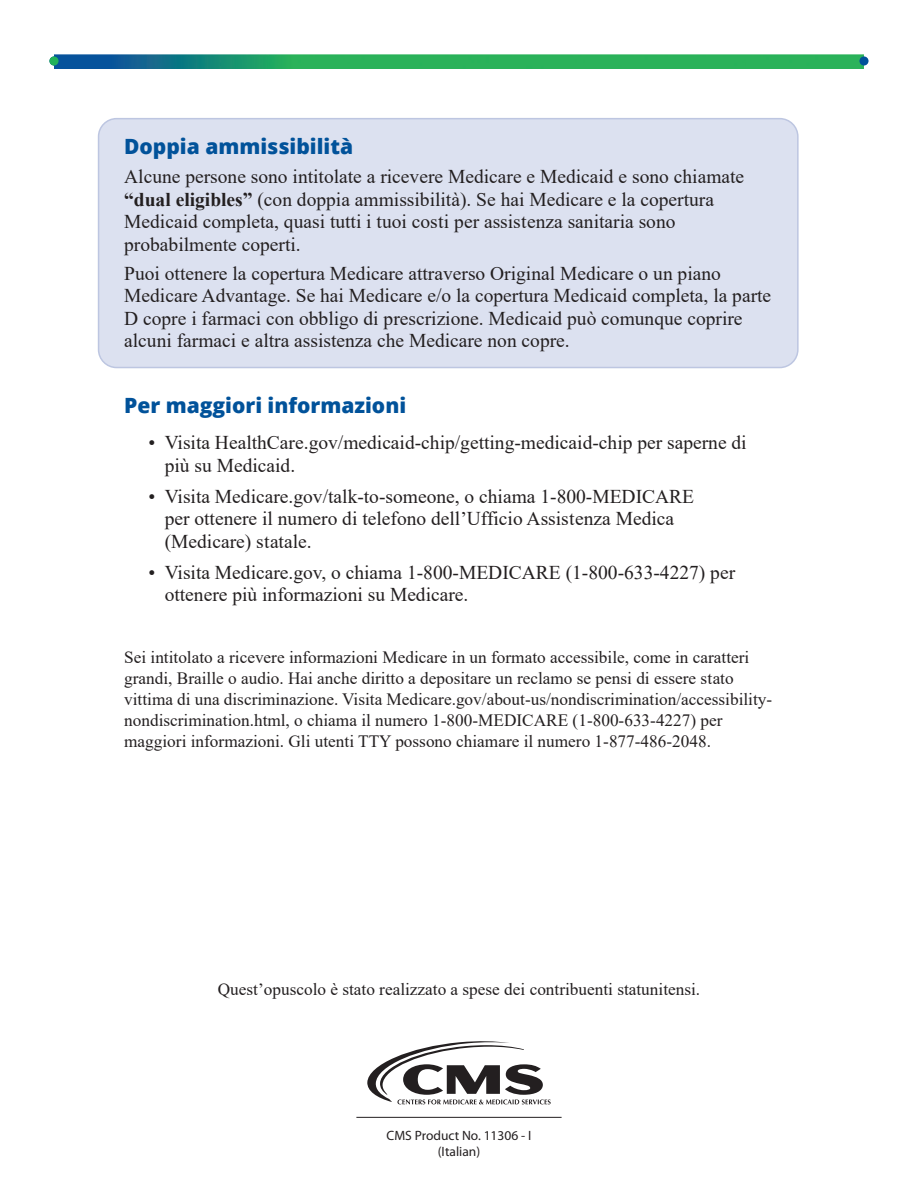
<style>
.page{position:relative;width:918px;height:1188px;background:#fff}
.page>*{position:absolute;margin:0;border:0;box-sizing:border-box;transform-origin:0 0}
.t1{font:800 21px "Open Sans";color:#01529a}
.Text{font:19.5px/22.5px "Times New Roman";color:#231f20}
.Text_-_notes{font:17.25px/21px "Times New Roman";color:#231f20}
.Text-2{font:17.25px "Times New Roman";color:#231f20}
.Fact_Sheet_Product_N{font:13.5px/16.2px "Myriad Pro";color:#231f20;text-align:center}
.s1{font-weight:700}
</style>
<div class="page">
<hr style="left:356px;top:1117px;width:206px;height:1px;background:#231f20">
<svg style="left:367px;top:1041px;width:184px;height:63px"></svg>
<img style="left:54px;top:54px;width:810px;height:14px">
<svg style="left:859px;top:56px;width:10px;height:10px"></svg>
<svg style="left:49px;top:56px;width:10px;height:10px"></svg>
<div style="left:99px;top:119px;width:699px;height:249px;background:#dce1f0;border-radius:18px"></div>
<div style="left:98px;top:118px;width:701px;height:250px;border:2px solid #bdc6e1;border-radius:18px"></div>
<h2 class="t1" style="left:124px;top:130px;width:230px">Doppia ammissibilità</h2>
<p class="Text" style="left:124px;top:165px;width:622px">Alcune persone sono intitolate a ricevere Medicare e Medicaid e sono chiamate <span class="s1">“dual eligibles”</span> (con doppia ammissibilità). Se hai Medicare e la copertura Medicaid completa, quasi tutti i tuoi costi per assistenza sanitaria sono probabilmente coperti.</p>
<p class="Text" style="left:124px;top:262px;width:649px">Puoi ottenere la copertura Medicare attraverso Original Medicare o un piano Medicare Advantage. Se hai Medicare e/o la copertura Medicaid completa, la parte D copre i farmaci con obbligo di prescrizione. Medicaid può comunque coprire alcuni farmaci e altra assistenza che Medicare non copre.</p>
<h2 class="t1" style="left:124px;top:390px;width:284px">Per maggiori informazioni</h2>
<p class="Text" style="left:165px;top:431px;width:583px;text-indent:-16px">• Visita HealthCare.gov/medicaid-chip/getting-medicaid-chip per saperne di più su Medicaid.</p>
<p class="Text" style="left:165px;top:484px;width:531px;text-indent:-16px">• Visita Medicare.gov/talk-to-someone, o chiama 1-800-MEDICARE per ottenere il numero di telefono dell’Ufficio Assistenza Medica (Medicare) statale.</p>
<p class="Text" style="left:148px;top:561px;width:588px">• Visita Medicare.gov, o chiama 1-800-MEDICARE (1-800-633-4227) per</p>
<p class="Text" style="left:165px;top:583px;width:305px">ottenere più informazioni su Medicare.</p>
<p class="Text_-_notes" style="left:124px;top:646px;width:650px">Sei intitolato a ricevere informazioni Medicare in un formato accessibile, come in caratteri grandi, Braille o audio. Hai anche diritto a depositare un reclamo se pensi di essere stato vittima di una discriminazione. Visita Medicare.gov/about-us/nondiscrimination/accessibility&shy;nondiscrimination.html, o chiama il numero 1-800-MEDICARE (1-800-633-4227) per maggiori informazioni. Gli utenti TTY possono chiamare il numero 1-877-486-2048.</p>
<p class="Text-2" style="left:218px;top:977px;width:484px">Quest’opuscolo è stato realizzato a spese dei contribuenti statunitensi.</p>
<p class="Fact_Sheet_Product_N" style="left:387px;top:1127px;width:146px">CMS Product No. 11306 - I (Italian)</p>
</div>
